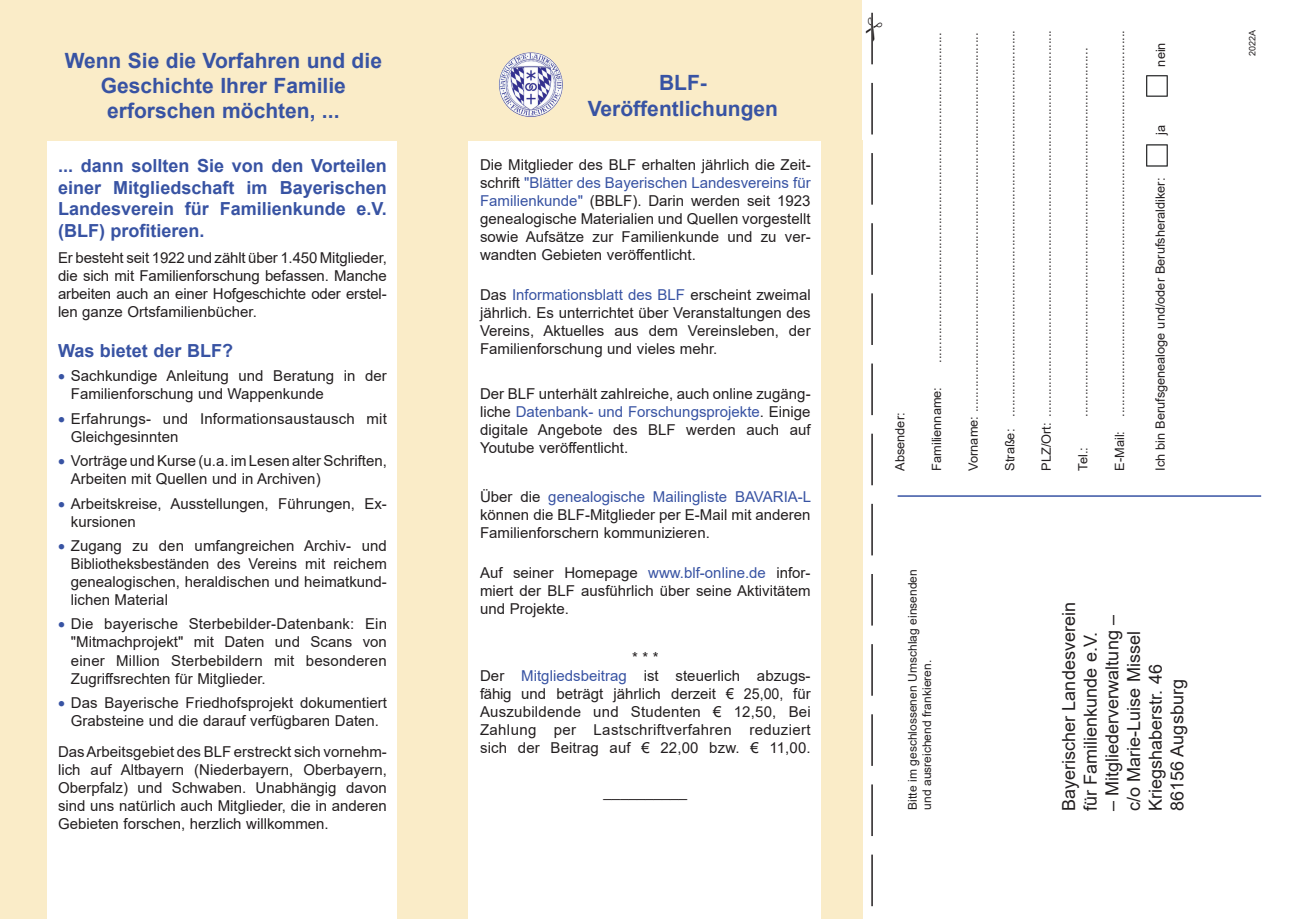
<style>
.page{position:relative;width:1289px;height:919px;background:#fff}
.page>*{position:absolute;margin:0;border:0;box-sizing:border-box;transform-origin:0 0}
.t1{font:700 21px/25.2px "Arial";color:#3853a3;text-align:center}
.t2{font:700 18px/21.6px "Arial";color:#3853a3;text-align:justify}
.t3{font:18px/21.6px "Arial";color:#231f20}
.t4{font:15px/18px "Arial";color:#231f20;text-align:justify}
.t5{font:12.75px "Arial";color:#231f20}
.t6{font:12px/14.4px "Arial";color:#231f20}
.t7{font:9px "Arial";color:#231f20}
.s1{color:#3853a3}
</style>
<div class="page">
<div style="left:431px;top:0;width:431px;height:140px;background:#faecc8"></div>
<div style="left:0;top:0;width:434px;height:140px;background:#faecc8"></div>
<div style="left:0;top:140px;width:47px;height:778px;background:#faecc8"></div>
<div style="left:397px;top:140px;width:39px;height:778px;background:#faecc8"></div>
<img style="left:499px;top:52px;width:64px;height:65px">
<div style="left:821px;top:140px;width:41px;height:778px;background:#faecc8"></div>
<img style="left:1146px;top:144px;width:22px;height:23px">
<hr style="left:897px;top:495px;width:364px;height:1px;background:#3853a3">
<div style="left:434px;top:140px;width:34px;height:778px;background:#faecc8"></div>
<img style="left:1146px;top:75px;width:22px;height:22px">
<svg style="left:871px;top:13px;width:2px;height:893px"></svg>
<h1 class="t1" style="left:65px;top:48px;width:319px">Wenn Sie die Vorfahren und die<br>Geschichte Ihrer Familie erforschen möchten, ...</h1>
<p class="t2" style="left:58px;top:155px;width:330px">... dann sollten Sie von den Vorteilen einer Mitgliedschaft im Bayerischen Landesverein für Familienkunde e.V. (BLF) profitieren.</p>
<p class="t4" style="left:58px;top:249px;width:330px">Er besteht seit 1922 und zählt über 1.450 Mitglieder, die sich mit Familienforschung befassen. Manche arbeiten auch an einer Hofgeschichte oder erstel&shy;len ganze Ortsfamilienbücher.</p>
<p class="t2" style="left:58px;top:340px;width:176px">Was bietet der BLF?</p>
<p class="t4" style="left:71px;top:367px;width:317px;text-indent:-13px"><span class="s1">•</span> Sachkundige Anleitung und Beratung in der<br>Familienforschung und Wappenkunde</p>
<p class="t4" style="left:71px;top:409px;width:317px;text-indent:-13px"><span class="s1">•</span> Erfahrungs- und Informationsaustausch mit<br>Gleichgesinnten</p>
<p class="t4" style="left:71px;top:452px;width:317px;text-indent:-13px"><span class="s1">•</span> Vorträge und Kurse (u.a. im Lesen alter Schriften,<br>Arbeiten mit Quellen und in Archiven)</p>
<p class="t4" style="left:71px;top:494px;width:317px;text-indent:-13px"><span class="s1">•</span> Arbeitskreise, Ausstellungen, Führungen, Ex&shy;kursionen</p>
<p class="t4" style="left:71px;top:536px;width:317px;text-indent:-13px"><span class="s1">•</span> Zugang zu den umfangreichen Archiv- und Bibliotheksbeständen des Vereins mit reichem genealogischen, heraldischen und heimatkund&shy;lichen Material</p>
<p class="t4" style="left:71px;top:615px;width:318px;text-indent:-13px"><span class="s1">•</span> Die bayerische Sterbebilder-Datenbank: Ein "Mitmachprojekt" mit Daten und Scans von einer Million Sterbebildern mit besonderen Zugriffsrechten für Mitglieder.</p>
<p class="t4" style="left:58px;top:693px;width:330px;text-align:center"><span class="s1">•</span> Das Bayerische Friedhofsprojekt dokumentiert<br>Grabsteine und die darauf verfügbaren Daten.</p>
<p class="t4" style="left:58px;top:742px;width:330px">Das Arbeitsgebiet des BLF erstreckt sich vornehm&shy;lich auf Altbayern (Niederbayern, Oberbayern, Oberpfalz) und Schwaben. Unabhängig davon sind uns natürlich auch Mitglieder, die in anderen Gebieten forschen, herzlich willkommen.</p>
<h1 class="t1" style="left:587px;top:70px;width:192px">BLF-<br>Veröffentlichungen</h1>
<p class="t4" style="left:480px;top:155px;width:332px">Die Mitglieder des BLF erhalten jährlich die Zeit&shy;schrift <span class="s1">"Blätter des Bayerischen Landesvereins für Familienkunde"</span> (BBLF). Darin werden seit 1923 genealogische Materialien und Quellen vorgestellt sowie Aufsätze zur Familienkunde und zu ver&shy;wandten Gebieten veröffentlicht.</p>
<p class="t4" style="left:480px;top:286px;width:332px">Das <span class="s1">Informationsblatt des BLF</span> erscheint zweimal jährlich. Es unterrichtet über Veranstaltungen des Vereins, Aktuelles aus dem Vereinsleben, der Familienforschung und vieles mehr.</p>
<p class="t4" style="left:480px;top:384px;width:332px">Der BLF unterhält zahlreiche, auch online zugäng&shy;liche <span class="s1">Datenbank- und Forschungsprojekte</span>. Einige digitale Angebote des BLF werden auch auf Youtube veröffentlicht.</p>
<p class="t4" style="left:480px;top:487px;width:332px">Über die <span class="s1">genealogische Mailingliste BAVARIA-L </span>können die BLF-Mitglieder per E-Mail mit anderen Familienforschern kommunizieren.</p>
<p class="t4" style="left:480px;top:563px;width:332px">Auf seiner Homepage <span class="s1">www.blf-online.de</span> infor&shy;miert der BLF ausführlich über seine Aktivitätem und Projekte.</p>
<p class="t4" style="left:480px;top:648px;width:332px;text-align:center">* * *<br>Der <span class="s1">Mitgliedsbeitrag</span> ist steuerlich abzugs&shy;fähig und beträgt jährlich derzeit € 25,00, für Auszubildende und Studenten € 12,50, Bei Zahlung per Lastschriftverfahren reduziert sich der Beitrag auf € 22,00 bzw. € 11,00.</p>
<p class="t4" style="left:603px;top:782px;width:85px">__________</p>
<p class="t5" style="left:891px;top:470px;width:60px;rotate:-90deg">Absender:</p>
<p class="t5" style="left:928px;top:362px;width:331px;rotate:-90deg">.............................................................................................</p>
<p class="t5" style="left:964px;top:470px;width:439px;rotate:-90deg">Vorname: ...........................................................................................................</p>
<p class="t5" style="left:1001px;top:470px;width:442px;rotate:-90deg">Straße: .............................................................................................................</p>
<p class="t5" style="left:1037px;top:470px;width:442px;rotate:-90deg">PLZ/Ort: .............................................................................................................</p>
<p class="t5" style="left:928px;top:470px;width:85px;rotate:-90deg">Familienname:</p>
<p class="t5" style="left:1074px;top:416px;width:370px;rotate:-90deg">........................................................................................................</p>
<p class="t5" style="left:1074px;top:470px;width:25px;rotate:-90deg">Tel.:</p>
<p class="t5" style="left:1110px;top:470px;width:442px;rotate:-90deg">E-Mail: .............................................................................................................</p>
<p class="t5" style="left:1151px;top:67px;width:26px;rotate:-90deg">nein</p>
<p class="t5" style="left:1151px;top:135px;width:11px;rotate:-90deg">ja</p>
<p class="t5" style="left:1151px;top:470px;width:294px;rotate:-90deg">Ich bin Berufsgenealoge und/oder Berufsheraldiker:</p>
<p class="t6" style="left:905px;top:809px;width:242px;rotate:-90deg">Bitte im geschlossenen Umschlag einsenden und ausreichend frankieren.</p>
<p class="t3" style="left:1058px;top:811px;width:210px;rotate:-90deg">Bayerischer Landesverein für Familienkunde e.V.</p>
<p class="t3" style="left:1101px;top:811px;width:198px;rotate:-90deg">– Mitgliederverwaltung – c/o Marie-Luise Missel<br>Kriegshaberstr. 46<br>86156 Augsburg</p>
<p class="t7" style="left:1245px;top:56px;width:28px;rotate:-90deg">2022A</p>
</div>
